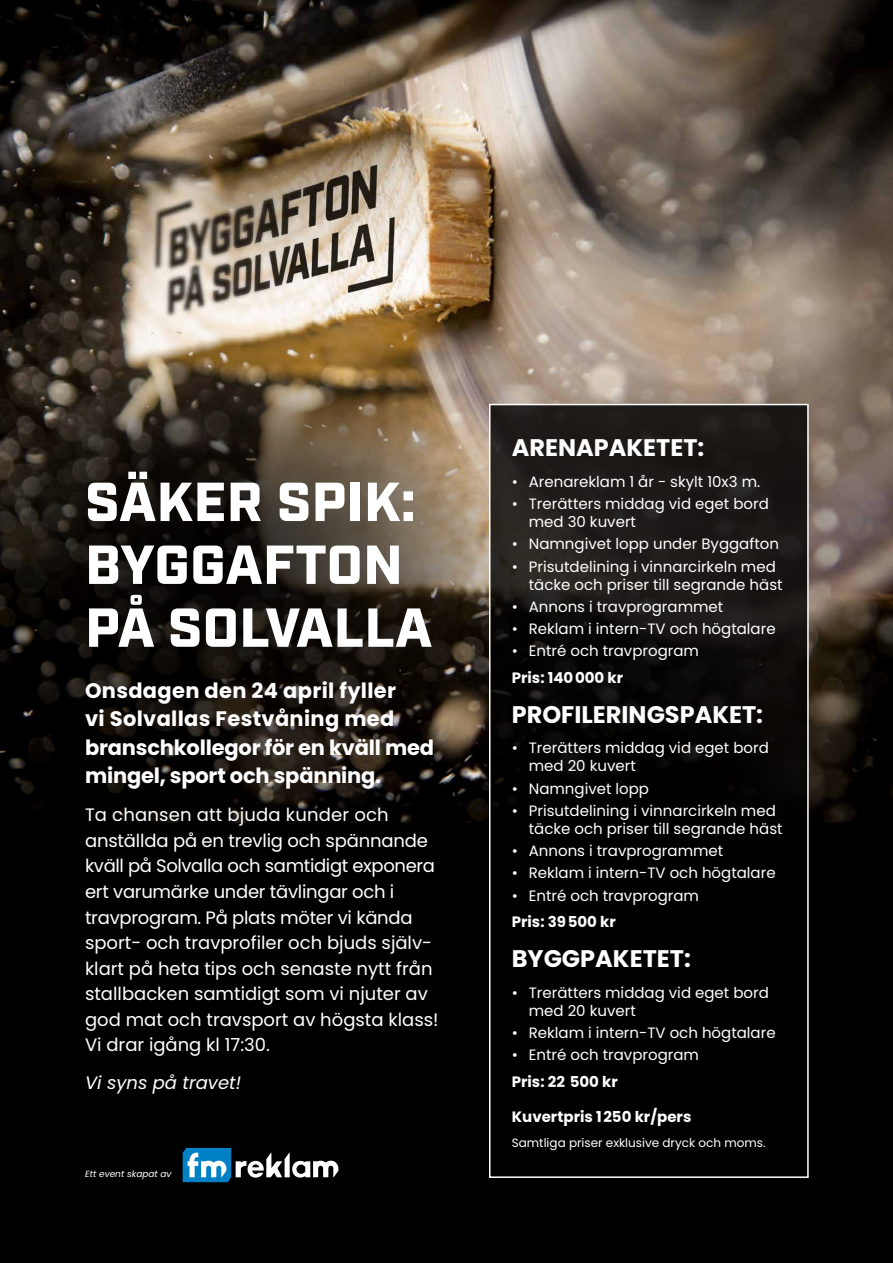
<style>
.page{position:relative;width:893px;height:1263px;background:#000}
.page>*{position:absolute;margin:0;border:0;box-sizing:border-box;transform-origin:0 0}
.t1{font:900 54.75px/62.8px "Industry";letter-spacing:.01em;color:#fff}
.t2{font:700 24px "Poppins";color:#fff}
.t3{font:700 21px/28.5px "Poppins";letter-spacing:-.01em;color:#fff}
.t4{font:18px/25.5px "Poppins";color:#fff}
.t5{font:italic 18px "Poppins";color:#fff}
.t6{font:15px/18px "Poppins";color:#fff}
.t7{font:700 15px "Poppins";color:#fff}
.t8{font:12px "Poppins";color:#fff}
.t9{font:italic 9px "Poppins";color:#fff}
</style>
<div class="page">
<img style="left:0;top:0;width:893px;height:823px">
<svg style="left:0;top:351px;width:527px;height:434px"></svg>
<svg style="left:183px;top:1148px;width:155px;height:34px"></svg>
<svg style="left:492px;top:407px;width:314px;height:416px"></svg>
<div style="left:489px;top:404px;width:320px;height:774px;border:2px solid #fff"></div>
<h1 class="t1" style="left:85px;top:473px;width:348px">SÄKER SPIK:<br>BYGGAFTON<br>PÅ SOLVALLA</h1>
<h3 class="t3" style="left:85px;top:676px;width:351px">Onsdagen den 24 april fyller<br>vi Solvallas Festvåning med branschkollegor för en kväll med mingel, sport och spänning.</h3>
<p class="t4" style="left:85px;top:802px;width:355px">Ta chansen att bjuda kunder och anställda på en trevlig och spännande kväll på Solvalla och samtidigt exponera ert varumärke under tävlingar och i travprogram. På plats möter vi kända sport- och travprofiler och bjuds själv&shy;klart på heta tips och senaste nytt från stallbacken samtidigt som vi njuter av god mat och travsport av högsta klass!<br>Vi drar igång kl 17:30.</p>
<p class="t5" style="left:85px;top:1072px;width:158px">Vi syns på travet!</p>
<p class="t9" style="left:85px;top:1168px;width:88px">Ett event skapat av</p>
<h2 class="t2" style="left:512px;top:434px;width:194px">ARENAPAKETET:</h2>
<p class="t6" style="left:512px;top:473px;width:250px">• Arenareklam 1 år - skylt 10x3 m.</p>
<p class="t6" style="left:529px;top:495px;width:242px;text-indent:-17px">• Trerätters middag vid eget bord med 30 kuvert</p>
<p class="t6" style="left:512px;top:535px;width:269px">• Namngivet lopp under Byggafton</p>
<p class="t6" style="left:529px;top:557px;width:255px;text-indent:-17px">• Prisutdelining i vinnarcirkeln med täcke och priser till segrande häst</p>
<p class="t6" style="left:512px;top:598px;width:213px">• Annons i travprogrammet</p>
<p class="t6" style="left:512px;top:620px;width:265px">• Reklam i intern-TV och högtalare</p>
<p class="t6" style="left:512px;top:642px;width:189px">• Entré och travprogram</p>
<p class="t7" style="left:512px;top:669px;width:113px">Pris: 140 000 kr</p>
<h2 class="t2" style="left:512px;top:700px;width:253px">PROFILERINGSPAKET:</h2>
<p class="t6" style="left:529px;top:739px;width:242px;text-indent:-17px">• Trerätters middag vid eget bord med 20 kuvert</p>
<p class="t6" style="left:512px;top:779px;width:139px">• Namngivet lopp</p>
<p class="t6" style="left:529px;top:802px;width:255px;text-indent:-17px">• Prisutdelining i vinnarcirkeln med täcke och priser till segrande häst</p>
<p class="t6" style="left:512px;top:842px;width:213px">• Annons i travprogrammet</p>
<p class="t6" style="left:512px;top:864px;width:265px">• Reklam i intern-TV och högtalare</p>
<p class="t6" style="left:512px;top:886px;width:189px">• Entré och travprogram</p>
<p class="t7" style="left:512px;top:913px;width:106px">Pris: 39 500 kr</p>
<h2 class="t2" style="left:512px;top:944px;width:181px">BYGGPAKETET:</h2>
<p class="t6" style="left:529px;top:983px;width:242px;text-indent:-17px">• Trerätters middag vid eget bord med 20 kuvert</p>
<p class="t6" style="left:512px;top:1024px;width:265px">• Reklam i intern-TV och högtalare</p>
<p class="t6" style="left:512px;top:1046px;width:189px">• Entré och travprogram</p>
<p class="t7" style="left:512px;top:1073px;width:108px">Pris: 22 500 kr</p>
<p class="t7" style="left:512px;top:1108px;width:181px">Kuvertpris 1 250 kr/pers</p>
<p class="t8" style="left:512px;top:1135px;width:255px">Samtliga priser exklusive dryck och moms.</p>
</div>
